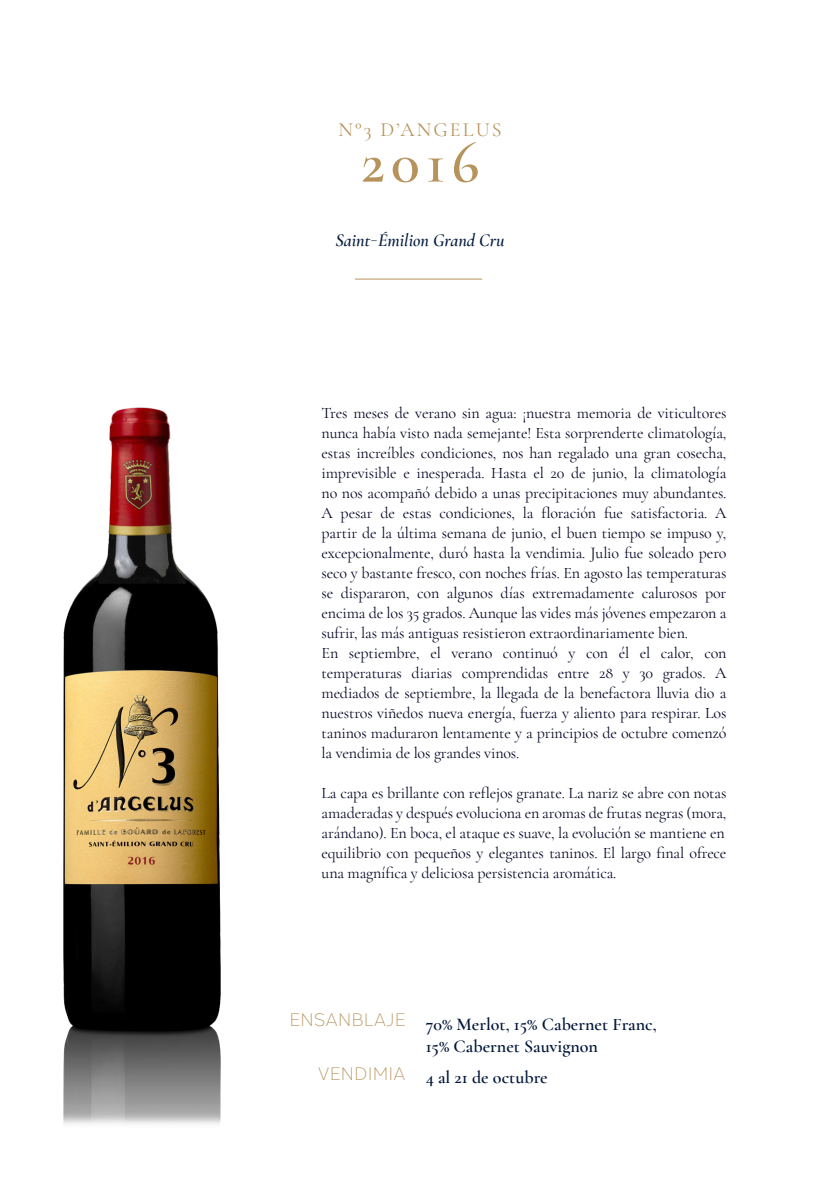
<style>
.page{position:relative;width:840px;height:1191px;background:#fff}
.page>*{position:absolute;margin:0;border:0;box-sizing:border-box;transform-origin:0 0}
.t1{font:600 60px "Cormorant Garamond";color:#b7935c}
.t2{font:20px "Cormorant Garamond";letter-spacing:.11em;color:#b7935c}
.t3{font:600 18px/22px "Cormorant Garamond";color:#011638}
.t4{font:italic 600 18px "Cormorant Garamond";color:#051b3d}
.t5{font:300 18px "Halcom";color:#b7935c}
.t6{font:16px/20px "Cormorant Garamond";letter-spacing:-.01em;color:#050726;text-align:justify}
.s1{font-family:"Halcom";font-weight:300;font-style:normal}
</style>
<div class="page">
<hr style="left:355px;top:279px;width:127px;height:1px;background:#b7935c">
<img style="left:63px;top:407px;width:158px;height:717px">
<p class="t2" style="left:338px;top:117px;width:164px">N°3 D’ANGELUS</p>
<p class="t1" style="left:360px;top:125px;width:120px">2016</p>
<p class="t4" style="left:335px;top:229px;width:171px">Saint<span class="s1">-</span>Émilion Grand Cru</p>
<p class="t6" style="left:321px;top:403px;width:406px">Tres meses de verano sin agua: ¡nuestra memoria de viticultores nunca había visto nada semejante! Esta sorprenderte climatología, estas increíbles condiciones, nos han regalado una gran cosecha, imprevisible e inesperada. Hasta el 20 de junio, la climatología no nos acompañó debido a unas precipitaciones muy abundantes.<br>A pesar de estas condiciones, la floración fue satisfactoria. A partir de la última semana de junio, el buen tiempo se impuso y, excepcionalmente, duró hasta la vendimia. Julio fue soleado pero seco y bastante fresco, con noches frías. En agosto las temperaturas se dispararon, con algunos días extremadamente calurosos por encima de los 35 grados. Aunque las vides más jóvenes empezaron a sufrir, las más antiguas resistieron extraordinariamente bien.</p>
<p class="t6" style="left:321px;top:643px;width:406px">En septiembre, el verano continuó y con él el calor, con temperaturas diarias comprendidas entre 28 y 30 grados. A mediados de septiembre, la llegada de la benefactora lluvia dio a nuestros viñedos nueva energía, fuerza y aliento para respirar. Los taninos maduraron lentamente y a principios de octubre comenzó la vendimia de los grandes vinos.</p>
<p class="t6" style="left:321px;top:783px;width:406px">La capa es brillante con reflejos granate. La nariz se abre con notas amaderadas y después evoluciona en aromas de frutas negras (mora, arándano). En boca, el ataque es suave, la evolución se mantiene en</p>
<p class="t6" style="left:321px;top:843px;width:406px">equilibrio con pequeños y elegantes taninos. El largo final ofrece una magnífica y deliciosa persistencia aromática.</p>
<p class="t5" style="left:289px;top:1005px;width:118px">ENSANBLAJE</p>
<p class="t5" style="left:317px;top:1059px;width:90px">VENDIMIA</p>
<p class="t3" style="left:425px;top:1012px;width:232px">70% Merlot, 15% Cabernet Franc,<br>15% Cabernet Sauvignon</p>
<p class="t3" style="left:425px;top:1066px;width:123px">4 al 21 de octubre</p>
</div>
